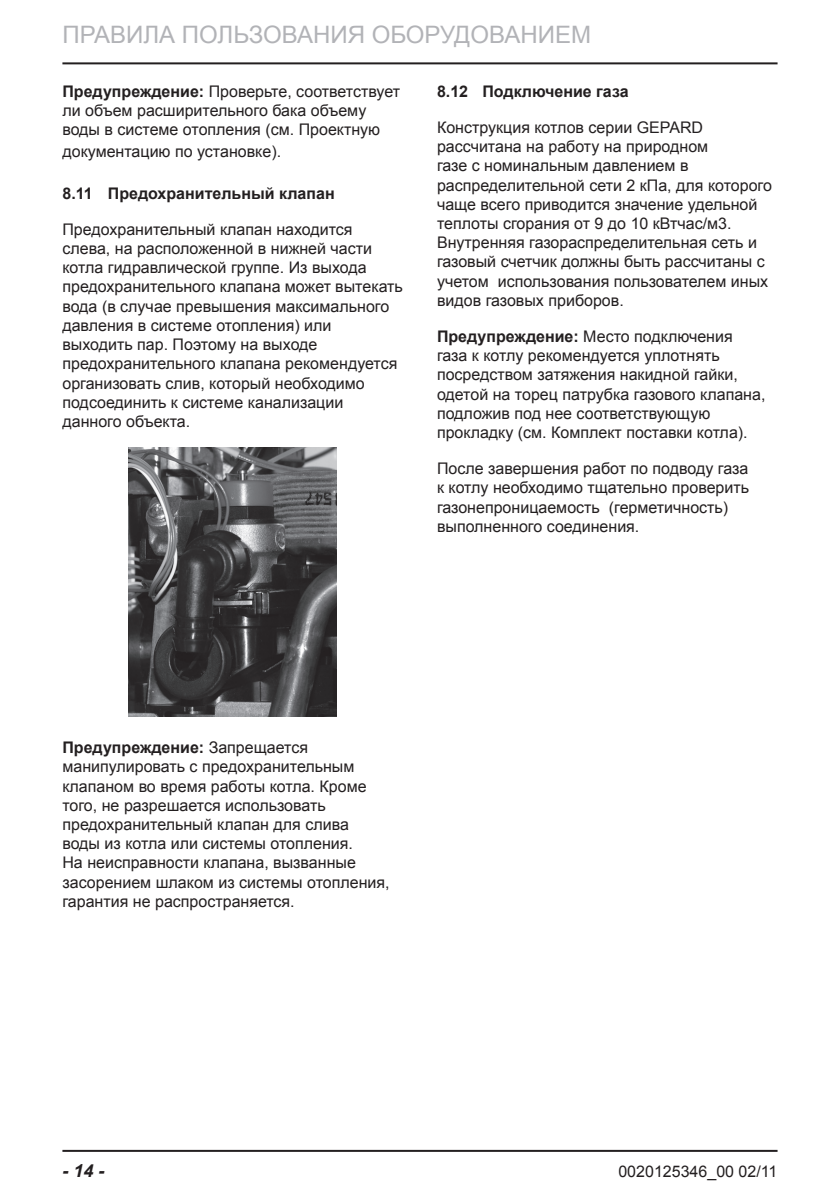
<style>
.page{position:relative;width:840px;height:1191px;background:#fff}
.page>*{position:absolute;margin:0;border:0;box-sizing:border-box;transform-origin:0 0}
.t1{font:24px "Arial";color:#b2b3b7}
.t2{font:italic 700 18px "Arial";color:#231f20}
.t3{font:16px/19.2px "Arial";color:#231f20}
.t4{font:700 16px "Arial";color:#231f20}
.s1{font-weight:700}
</style>
<div class="page">
<hr style="left:62px;top:62px;width:715px;height:2px;background:#231f20">
<hr style="left:62px;top:1149px;width:715px;height:2px;background:#231f20">
<img style="left:128px;top:447px;width:209px;height:270px">
<h1 class="t1" style="left:62px;top:21px;width:530px">ПРАВИЛА ПОЛЬЗОВАНИЯ ОБОРУДОВАНИЕМ</h1>
<p class="t3" style="left:62px;top:82px;width:339px"><span class="s1">Предупреждение:</span> Проверьте, соответствует ли объем расширительного бака объему воды в системе отопления (см. Проектную</p>
<p class="t3" style="left:62px;top:142px;width:220px">документацию по установке).</p>
<p class="t4" style="left:62px;top:184px;width:273px">8.11 Предохранительный клапан</p>
<p class="t3" style="left:62px;top:220px;width:342px">Предохранительный клапан находится слева, на расположенной в нижней части котла гидравлической группе. Из выхода предохранительного клапана может вытекать вода (в случае превышения максимального давления в системе отопления) или выходить пар. Поэтому на выходе предохранительного клапана рекомендуется организовать слив, который необходимо подсоединить к системе канализации данного объекта.</p>
<p class="t4" style="left:437px;top:82px;width:193px">8.12 Подключение газа</p>
<p class="t3" style="left:437px;top:118px;width:336px">Конструкция котлов серии GEPARD рассчитана на работу на природном<br>газе с номинальным давлением в распределительной сети 2 кПа, для которого чаще всего приводится значение удельной теплоты сгорания от 9 до 10 кВтчас/м3.<br>Внутренняя газораспределительная сеть и газовый счетчик должны быть рассчитаны с учетом использования пользователем иных видов газовых приборов.</p>
<p class="t3" style="left:437px;top:327px;width:330px"><span class="s1">Предупреждение:</span> Место подключения газа к котлу рекомендуется уплотнять посредством затяжения накидной гайки, одетой на торец патрубка газового клапана, подложив под нее соответствующую прокладку (см. Комплект поставки котла).</p>
<p class="t3" style="left:437px;top:459px;width:313px">После завершения работ по подводу газа к котлу необходимо тщательно проверить газонепроницаемость (герметичность) выполненного соединения.</p>
<p class="t3" style="left:62px;top:738px;width:328px"><span class="s1">Предупреждение:</span> Запрещается манипулировать с предохранительным клапаном во время работы котла. Кроме того, не разрешается использовать предохранительный клапан для слива воды из котла или системы отопления.<br>На неисправности клапана, вызванные засорением шлаком из системы отопления, гарантия не распространяется.</p>
<p class="t2" style="left:62px;top:1160px;width:44px">- 14 -</p>
<p class="t3" style="left:618px;top:1162px;width:160px">0020125346_00 02/11</p>
</div>
